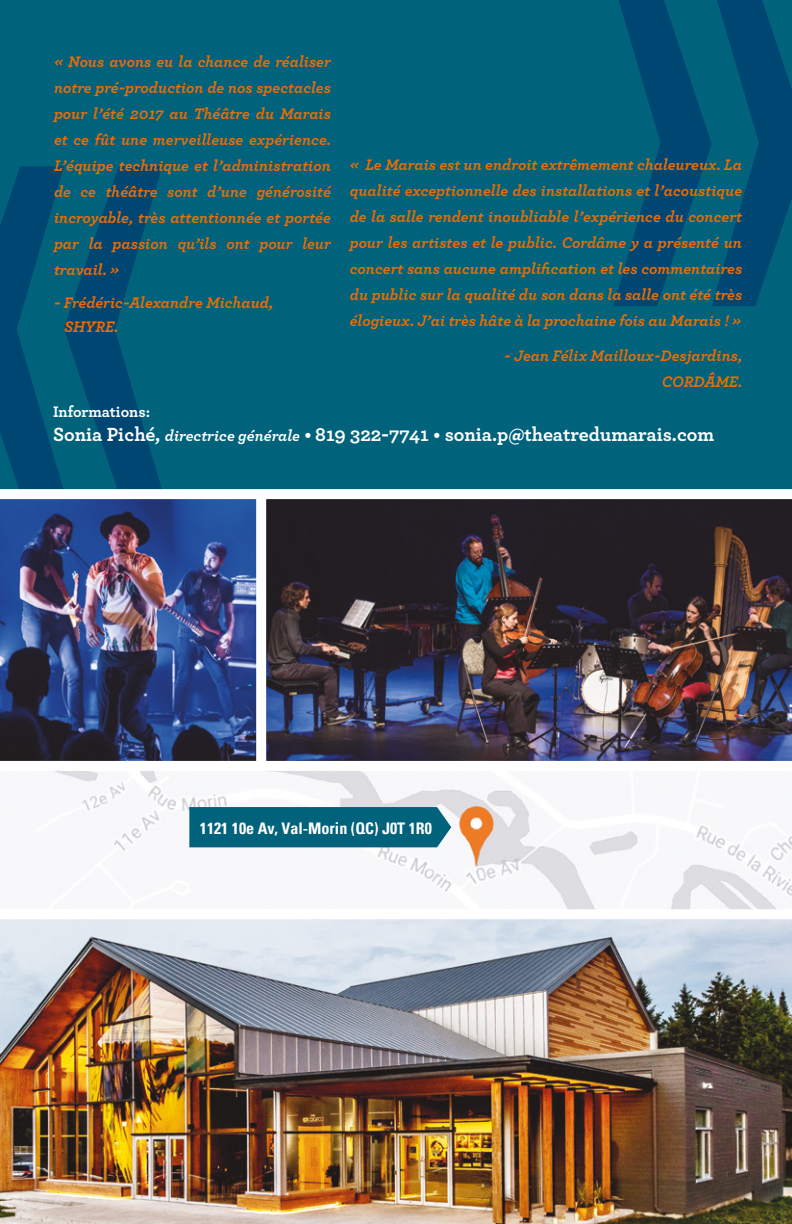
<style>
.page{position:relative;width:792px;height:1224px;background:#00627b}
.page>*{position:absolute;margin:0;border:0;box-sizing:border-box;transform-origin:0 0}
.texte{font:700 20px "Archer";color:#fff}
.t1{font:italic 700 16px/26px "Archer";color:#ed6c05;text-align:justify}
.texte-2{font:700 condensed 16px "Univers";color:#fff}
.texte-3{font:700 16px "Archer";color:#fff}
.s1{font-style:italic;font-size:16px}
.s2{font-style:italic}
</style>
<div class="page">
<svg style="left:0;top:166px;width:162px;height:323px;fill:#004673"></svg>
<svg style="left:613px;top:0;width:179px;height:306px;fill:#004673"></svg>
<img style="left:0;top:771px;width:792px;height:138px">
<img style="left:0;top:499px;width:256px;height:262px">
<img style="left:266px;top:499px;width:526px;height:262px">
<img style="left:0;top:919px;width:792px;height:305px">
<div style="left:256px;top:490px;width:10px;height:277px;background:#fff"></div>
<div style="left:0;top:489px;width:792px;height:10px;background:#fff"></div>
<div style="left:0;top:761px;width:792px;height:10px;background:#fff"></div>
<div style="left:0;top:909px;width:792px;height:10px;background:#fff"></div>
<svg style="left:189px;top:807px;width:262px;height:40px"></svg>
<p class="t1" style="left:54px;top:47px;width:278px">« Nous avons eu la chance de réaliser notre pré-production de nos spectacles pour l’été 2017 au Théâtre du Marais et ce fût une merveilleuse expérience.<br>L’équipe technique et l’administration de ce théâtre sont d’une générosité incroyable, très attentionnée et portée par la passion qu’ils ont pour leur travail. »</p>
<p class="t1" style="left:64px;top:289px;width:211px;line-height:24px;text-indent:-10px">- Frédéric-Alexandre Michaud,<br>SHYRE.</p>
<p class="t1" style="left:350px;top:150px;width:394px">« Le Marais est un endroit extrêmement chaleureux. La qualité exceptionnelle des installations et l’acoustique de la salle rendent inoubliable l’expérience du concert pour les artistes et le public. Cordâme y a présenté un concert sans aucune amplification et les commentaires du public sur la qualité du son dans la salle ont été très élogieux. J’ai très hâte à la prochaine fois au Marais ! »</p>
<p class="t1" style="left:504px;top:341px;width:239px;text-align:right">- Jean Félix Mailloux-Desjardins,<br>CORDÂME.</p>
<p class="texte-3" style="left:53px;top:399px;width:99px">Informations:</p>
<p class="texte" style="left:53px;top:419px;width:663px">Sonia Piché, <span class="s1">directrice générale</span> <span class="s2">•</span> 819 322-7741 • sonia.p@theatredumarais.com</p>
<p class="texte-2" style="left:200px;top:818px;width:233px">1121 10e Av, Val-Morin (QC) J0T 1R0</p>
</div>
